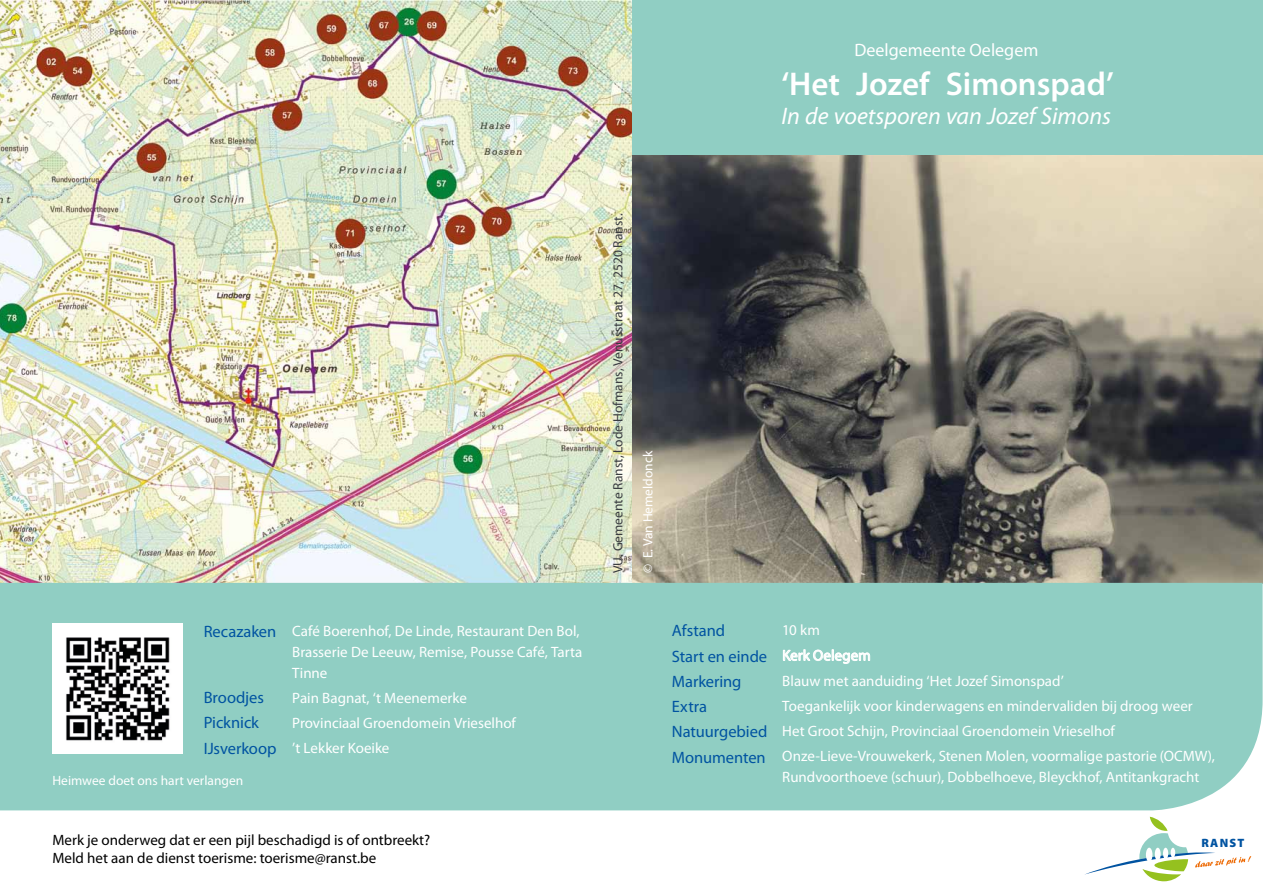
<style>
.page{position:relative;width:1263px;height:893px;background:#fff}
.page>*{position:absolute;margin:0;border:0;box-sizing:border-box;transform-origin:0 0}
.t1{font:600 33px "Myriad Pro";color:#fff}
.t2{font:italic 24px "Myriad Pro";color:#fff}
.t3{font:18px "Myriad Pro";color:#fff}
.t4{font:16.5px/25.2px "Myriad Pro";letter-spacing:-.005em;color:#0053a1}
.t5{font:15px/25.2px "Myriad Pro";color:#fff}
.t6{font:15px "Myriad Pro";color:#000}
.t7{font:13.5px "Myriad Pro";color:#383b3f}
.t8{font:13.5px "Myriad Pro";color:#fff}
.t9{font:900 12.15px "Myriad Pro";letter-spacing:.1em;color:#0053a1}
</style>
<div class="page">
<img style="left:0;top:0;width:632px;height:583px">
<img style="left:632px;top:154px;width:631px;height:429px">
<div style="left:0;top:583px;width:1262px;height:227px;background:#90cec3"></div>
<div style="left:632px;top:0;width:631px;height:154px;background:#90cec3"></div>
<svg style="left:1085px;top:817px;width:166px;height:64px"></svg>
<img style="left:52px;top:624px;width:130px;height:129px">
<svg style="left:783px;top:649px;width:87px;height:15px"></svg>
<p class="t3" style="left:854px;top:38px;width:185px">Deelgemeente Oelegem</p>
<h1 class="t1" style="left:781px;top:63px;width:334px">‘Het Jozef Simonspad’</h1>
<h2 class="t2" style="left:781px;top:101px;width:331px">In de voetsporen van Jozef Simons</h2>
<p class="t4" style="left:204px;top:618px;width:74px">Recazaken</p>
<p class="t4" style="left:204px;top:684px;width:74px">Broodjes<br>Picknick<br>IJsverkoop</p>
<p class="t8" style="left:52px;top:772px;width:192px">Heimwee doet ons hart verlangen</p>
<p class="t5" style="left:292px;top:620px;width:292px;line-height:21px">Café Boerenhof, De Linde, Restaurant Den Bol,<br>Brasserie De Leeuw, Remise, Pousse Café, Tarta<br>Tinne</p>
<p class="t5" style="left:292px;top:685px;width:225px">Pain Bagnat, ‘t Meenemerke<br>Provinciaal Groendomein Vrieselhof ’t Lekker Koeike</p>
<p class="t7" style="left:609px;top:573px;width:361px;rotate:-90deg">VU. Gemeente Ranst, Lode Hofmans, Venusstraat 27, 2520 Ranst.</p>
<p class="t8" style="left:640px;top:573px;width:124px;rotate:-90deg">© E. Van Hemeldonck</p>
<p class="t4" style="left:672px;top:618px;width:97px">Afstand<br>Start en einde<br>Markering<br>Extra<br>Natuurgebied<br>Monumenten</p>
<p class="t5" style="left:782px;top:617px;width:434px">10 km<br>Kerk Oelegem<br>Blauw met aanduiding ‘Het Jozef Simonspad’<br>Toegankelijk voor kinderwagens en mindervaliden bij droog weer Het Groot Schijn, Provinciaal Groendomein Vrieselhof Onze-Lieve-Vrouwekerk, Stenen Molen, voormalige pastorie (OCMW),</p>
<p class="t5" style="left:782px;top:764px;width:419px">Rundvoorthoeve (schuur), Dobbelhoeve, Bleyckhof, Antitankgracht</p>
<p class="t6" style="left:52px;top:831px;width:379px">Merk je onderweg dat er een pijl beschadigd is of ontbreekt?</p>
<p class="t9" style="left:1201px;top:834px;width:45px">RANST</p>
<p class="t6" style="left:52px;top:849px;width:325px">Meld het aan de dienst toerisme: toerisme@ranst.be</p>
</div>
